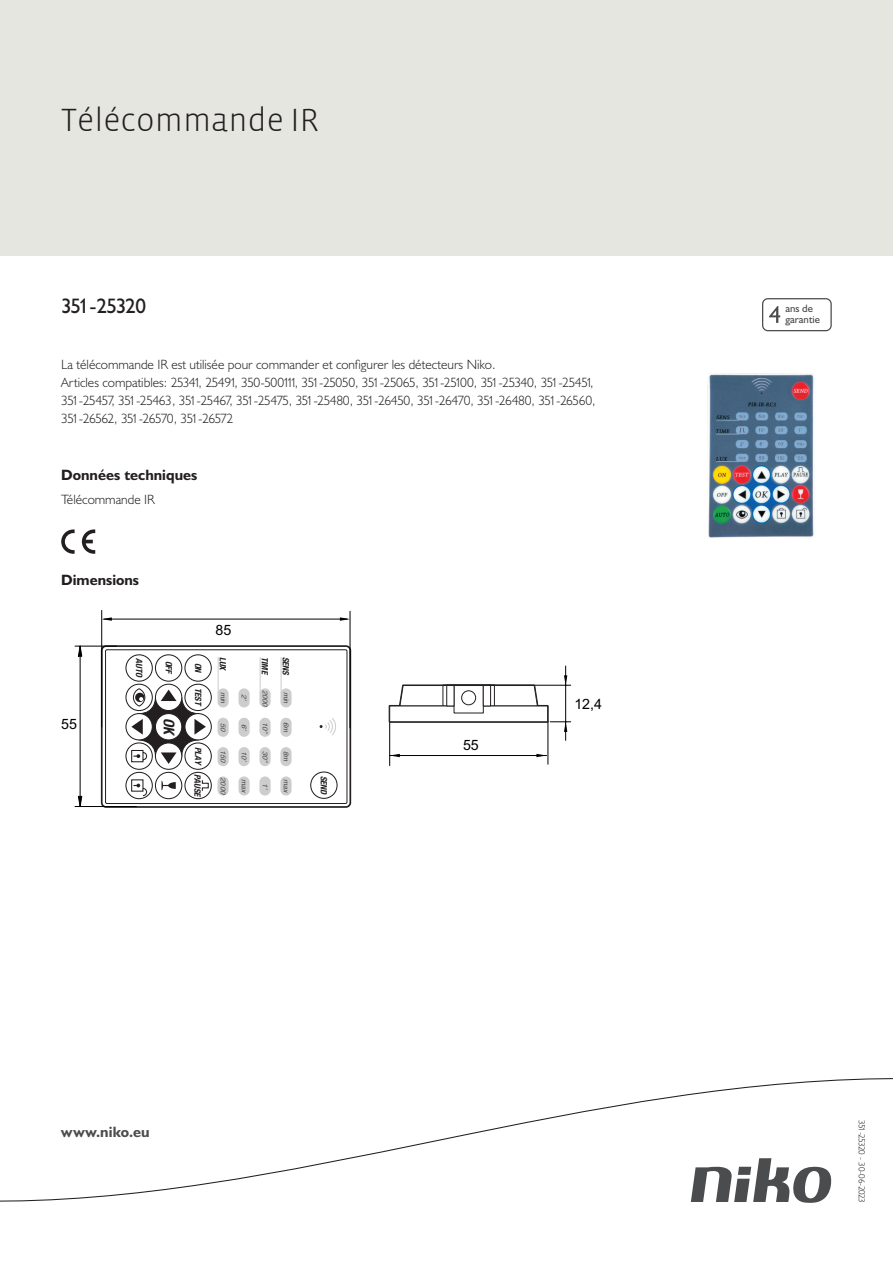
<style>
.page{position:relative;width:893px;height:1263px;background:#fff}
.page>*{position:absolute;margin:0;border:0;box-sizing:border-box;transform-origin:0 0}
.Title_datasheets{font:300 33px "Vista Sans";color:#231f20}
.Article_number{font:21px "Humanist 521 BT";letter-spacing:-.055em;color:#231f20}
.Titles_parts{font:700 15px "Humanist 521 BT";color:#231f20}
.titel_afbeelding{font:700 15px "Humanist 521 BT";letter-spacing:.005em;color:#4b4c4d}
.t1{font:italic 700 condensed 14.85px "Helvetica Neue LT Pro";color:#231f20}
.t2{font:14.25px "Arial";color:#000001}
.Platte_tekst_CAB{font:300 13.5px/18px "Humanist 521 BT";letter-spacing:-.03em;color:#231f20}
.Platte_tekst_CAB-2{font:300 13.5px "Humanist 521 BT";color:#231f20}
.t3{font:10.8px/10.8px "Humanist 521 BT";color:#4b4c4d}
.Revision{font:300 9px "Humanist 521 BT";letter-spacing:-.05em;color:#231f20}
.t4{font:italic 700 condensed 8.7px "Helvetica Neue LT Pro";letter-spacing:-.01em;color:#231f20}
.t5{font:italic 300 condensed 6.75px "Helvetica Neue LT Pro";color:#231f20;scale:1.28 1}
</style>
<div class="page">
<div style="left:0;top:0;width:893px;height:255px;background:#e6e6e0"></div>
<svg style="left:82px;top:529px;width:13px;height:25px"></svg>
<svg style="left:61px;top:529px;width:14px;height:25px"></svg>
<div style="left:101px;top:645px;width:250px;height:163px;border:2px solid #231f20;border-radius:4px"></div>
<div style="left:310px;top:771px;width:28px;height:28px;border:1px solid #231f20;border-radius:50%"></div>
<div style="left:280px;top:747px;width:12px;height:19px;background:#cccdcc;border-radius:6px"></div>
<div style="left:280px;top:776px;width:12px;height:19px;background:#cccdcc;border-radius:6px"></div>
<div style="left:259px;top:747px;width:12px;height:19px;background:#cccdcc;border-radius:6px"></div>
<div style="left:259px;top:776px;width:12px;height:19px;background:#cccdcc;border-radius:6px"></div>
<div style="left:238px;top:747px;width:12px;height:19px;background:#cccdcc;border-radius:6px"></div>
<div style="left:238px;top:776px;width:12px;height:19px;background:#cccdcc;border-radius:6px"></div>
<div style="left:218px;top:747px;width:11px;height:19px;background:#cccdcc;border-radius:6px"></div>
<div style="left:218px;top:776px;width:11px;height:19px;background:#cccdcc;border-radius:6px"></div>
<svg style="left:139px;top:698px;width:59px;height:58px"></svg>
<div style="left:126px;top:743px;width:26px;height:26px;background:#fff;border-radius:50%"></div>
<div style="left:125px;top:742px;width:28px;height:28px;border:1px solid #231f20;border-radius:50%"></div>
<svg style="left:126px;top:772px;width:26px;height:27px"></svg>
<div style="left:125px;top:772px;width:28px;height:27px;border:1px solid #231f20;border-radius:50%"></div>
<div style="left:125px;top:713px;width:28px;height:27px;border:1px solid #231f20;border-radius:50%"></div>
<div style="left:185px;top:743px;width:26px;height:26px;background:#fff;border-radius:50%"></div>
<div style="left:184px;top:742px;width:28px;height:28px;border:1px solid #231f20;border-radius:50%"></div>
<div style="left:184px;top:713px;width:28px;height:27px;border:1px solid #231f20;border-radius:50%"></div>
<div style="left:184px;top:772px;width:28px;height:27px;border:1px solid #231f20;border-radius:50%"></div>
<svg style="left:201px;top:780px;width:8px;height:11px"></svg>
<svg style="left:155px;top:713px;width:27px;height:27px"></svg>
<div style="left:155px;top:713px;width:27px;height:27px;border:1px solid #231f20;border-radius:50%"></div>
<div style="left:155px;top:743px;width:27px;height:26px;background:#fff;border-radius:50%"></div>
<div style="left:155px;top:742px;width:27px;height:28px;border:1px solid #231f20;border-radius:50%"></div>
<svg style="left:161px;top:752px;width:16px;height:12px"></svg>
<div style="left:155px;top:772px;width:27px;height:27px;border:1px solid #231f20;border-radius:50%"></div>
<svg style="left:161px;top:781px;width:15px;height:9px"></svg>
<svg style="left:131px;top:750px;width:17px;height:13px"></svg>
<svg style="left:131px;top:779px;width:17px;height:18px"></svg>
<svg style="left:78px;top:796px;width:4px;height:10px"></svg>
<hr style="left:75px;top:646px;width:41px;height:1px;background:#000001">
<hr style="left:75px;top:806px;width:61px;height:1px;background:#000001">
<hr style="left:80px;top:646px;width:1px;height:160px;background:#000001">
<svg style="left:78px;top:611px;width:273px;height:126px"></svg>
<hr style="left:104px;top:619px;width:243px;height:1px;background:#000001">
<hr style="left:101px;top:610px;width:1px;height:117px;background:#000001">
<svg style="left:390px;top:754px;width:10px;height:3px"></svg>
<svg style="left:536px;top:754px;width:8px;height:3px"></svg>
<hr style="left:390px;top:755px;width:157px;height:1px;background:#000001">
<hr style="left:389px;top:722px;width:1px;height:44px;background:#000001">
<hr style="left:548px;top:721px;width:1px;height:43px;background:#000001">
<svg style="left:564px;top:675px;width:3px;height:10px"></svg>
<svg style="left:550px;top:721px;width:21px;height:11px"></svg>
<hr style="left:488px;top:685px;width:83px;height:1px;background:#000001">
<hr style="left:565px;top:666px;width:1px;height:74px;background:#000001">
<svg style="left:389px;top:705px;width:160px;height:18px"></svg>
<svg style="left:397px;top:684px;width:143px;height:22px"></svg>
<svg style="left:443px;top:685px;width:52px;height:21px"></svg>
<div style="left:389px;top:706px;width:159px;height:16px;background:#fff;border:1px solid #231f20"></div>
<div style="left:454px;top:685px;width:30px;height:28px;background:#fff;border:1px solid #231f20"></div>
<div style="left:483px;top:685px;width:8px;height:21px;background:#fff;border:1px solid #231f20"></div>
<div style="left:446px;top:685px;width:8px;height:21px;background:#fff;border:1px solid #231f20"></div>
<div style="left:461px;top:690px;width:15px;height:15px;border:1px solid #231f20;border-radius:50%"></div>
<svg style="left:762px;top:298px;width:70px;height:33px"></svg>
<svg style="left:0;top:1078px;width:893px;height:125px"></svg>
<img style="left:707px;top:373px;width:107px;height:165px">
<p class="Title_datasheets" style="left:61px;top:100px;width:259px">Télécommande IR</p>
<p class="Article_number" style="left:61px;top:293px;width:87px">351-25320</p>
<p class="t3" style="left:785px;top:303px;width:36px">ans de garantie</p>
<p class="Platte_tekst_CAB" style="left:61px;top:355px;width:536px">La télécommande IR est utilisée pour commander et configurer les détecteurs Niko.<br>Articles compatibles: 25341, 25491, 350-500111, 351-25050, 351-25065, 351-25100, 351-25340, 351-25451, 351-25457, 351-25463, 351-25467, 351-25475, 351-25480, 351-26450, 351-26470, 351-26480, 351-26560, 351-26562, 351-26570, 351-26572</p>
<p class="Titles_parts" style="left:61px;top:465px;width:138px">Données techniques</p>
<p class="Platte_tekst_CAB-2" style="left:61px;top:491px;width:95px">Télécommande IR</p>
<p class="Titles_parts" style="left:61px;top:571px;width:79px">Dimensions</p>
<p class="t2" style="left:61px;top:714px;width:17px">55</p>
<p class="t4" style="left:145px;top:658px;width:21px;rotate:90deg">AUTO</p>
<p class="t4" style="left:174px;top:660px;width:16px;rotate:90deg">OFF</p>
<p class="t1" style="left:178px;top:717px;width:20px;rotate:90deg">OK</p>
<p class="t2" style="left:216px;top:620px;width:17px">85</p>
<p class="t4" style="left:204px;top:662px;width:12px;rotate:90deg">ON</p>
<p class="t4" style="left:228px;top:657px;width:16px;rotate:90deg">LUX</p>
<p class="t4" style="left:270px;top:657px;width:20px;rotate:90deg">TIME</p>
<p class="t4" style="left:291px;top:657px;width:21px;rotate:90deg">SENS</p>
<p class="t4" style="left:204px;top:688px;width:20px;rotate:90deg">TEST</p>
<p class="t5" style="left:227px;top:692px;width:11px;rotate:90deg">min</p>
<p class="t5" style="left:248px;top:694px;width:7px;rotate:90deg">2’</p>
<p class="t5" style="left:269px;top:690px;width:15px;rotate:90deg">2000</p>
<p class="t5" style="left:290px;top:692px;width:11px;rotate:90deg">min</p>
<p class="t5" style="left:227px;top:723px;width:8px;rotate:90deg">50</p>
<p class="t5" style="left:248px;top:724px;width:7px;rotate:90deg">6’</p>
<p class="t5" style="left:269px;top:722px;width:11px;rotate:90deg">10”</p>
<p class="t5" style="left:290px;top:722px;width:10px;rotate:90deg">6m</p>
<p class="t4" style="left:203px;top:746px;width:52px;rotate:90deg">PLAY PAUSE</p>
<p class="t5" style="left:227px;top:750px;width:12px;rotate:90deg">150</p>
<p class="t5" style="left:227px;top:777px;width:15px;rotate:90deg">2000</p>
<p class="t5" style="left:248px;top:751px;width:10px;rotate:90deg">10’</p>
<p class="t5" style="left:248px;top:779px;width:12px;rotate:90deg">max</p>
<p class="t5" style="left:269px;top:751px;width:11px;rotate:90deg">30”</p>
<p class="t5" style="left:269px;top:783px;width:7px;rotate:90deg">1’</p>
<p class="t5" style="left:290px;top:751px;width:10px;rotate:90deg">8m</p>
<p class="t5" style="left:290px;top:779px;width:12px;rotate:90deg">max</p>
<p class="t4" style="left:329px;top:776px;width:21px;rotate:90deg">SEND</p>
<p class="t2" style="left:463px;top:735px;width:17px">55</p>
<p class="t2" style="left:574px;top:695px;width:29px">12,4</p>
<p class="titel_afbeelding" style="left:61px;top:1122px;width:90px">www.niko.eu</p>
<p class="Revision" style="left:868px;top:1120px;width:85px;rotate:90deg">351-25320 - 30-06-2023</p>
</div>
